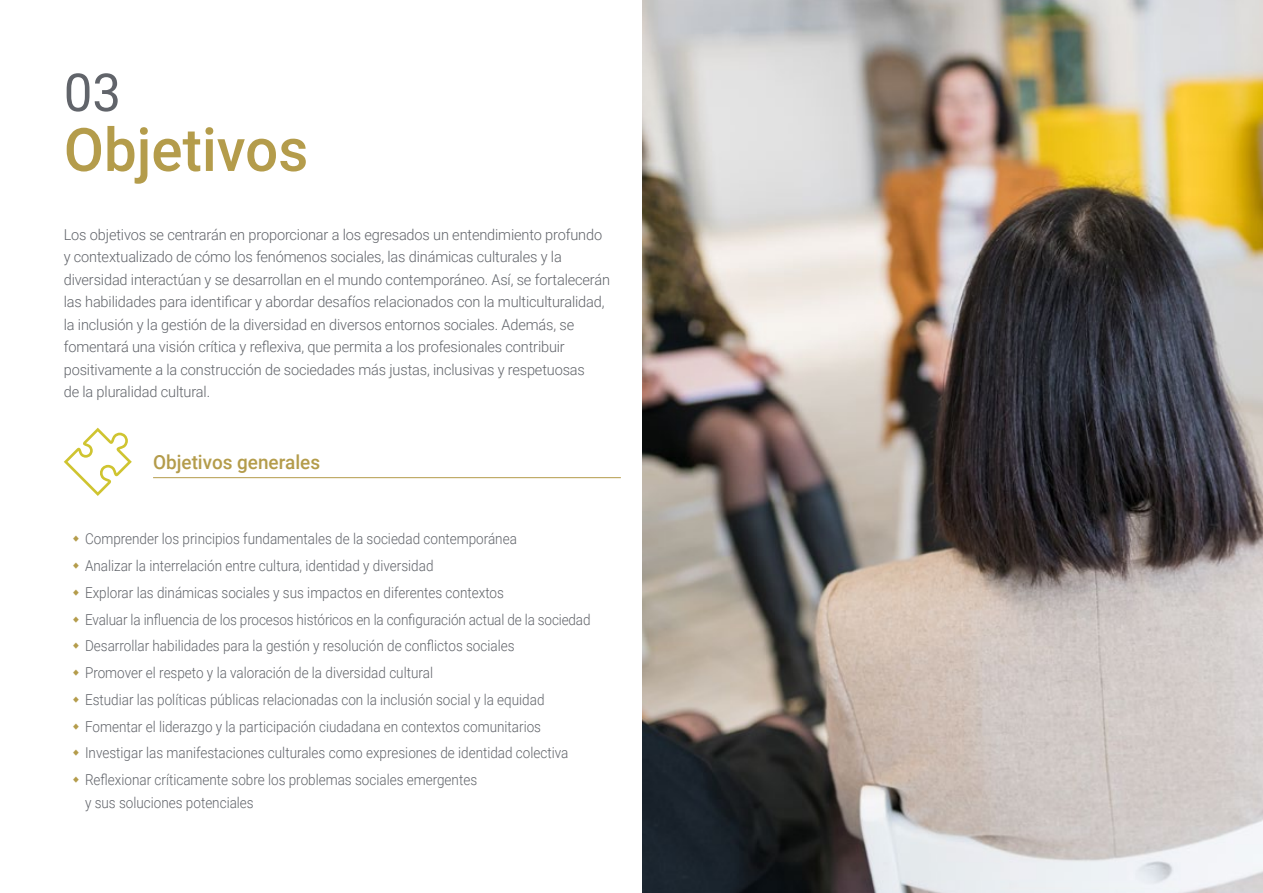
<style>
.page{position:relative;width:1263px;height:893px;background:#fff}
.page>*{position:absolute;margin:0;border:0;box-sizing:border-box;transform-origin:0 0}
.t1{font:500 60px "Roboto";color:#b49c4b}
.t2{font:52.5px "Roboto";color:#61646a}
.t3{font:500 19.5px "Roboto";color:#b49c4b}
.t4{font:300 15px/26.7px "Roboto";letter-spacing:-.01em;color:#61646a;scale:.9 1}
.t5{font:300 15px/22.5px "Roboto";letter-spacing:-.01em;color:#61646a}
</style>
<div class="page">
<img style="left:642px;top:0;width:621px;height:893px">
<hr style="left:153px;top:477px;width:468px;height:1px;background:#b49c4b">
<svg style="left:64px;top:428px;width:68px;height:68px"></svg>
<h2 class="t2" style="left:64px;top:56px;width:59px">03</h2>
<h1 class="t1" style="left:64px;top:108px;width:246px">Objetivos</h1>
<p class="t5" style="left:64px;top:222px;width:548px">Los objetivos se centrarán en proporcionar a los egresados un entendimiento profundo y contextualizado de cómo los fenómenos sociales, las dinámicas culturales y la diversidad interactúan y se desarrollan en el mundo contemporáneo. Así, se fortalecerán las habilidades para identificar y abordar desafíos relacionados con la multiculturalidad, la inclusión y la gestión de la diversidad en diversos entornos sociales. Además, se fomentará una visión crítica y reflexiva, que permita a los profesionales contribuir positivamente a la construcción de sociedades más justas, inclusivas y respetuosas<br>de la pluralidad cultural.</p>
<h3 class="t3" style="left:153px;top:449px;width:169px">Objetivos generales</h3>
<p class="t4" style="left:85px;top:525px;width:563px">Comprender los principios fundamentales de la sociedad contemporánea<br>Analizar la interrelación entre cultura, identidad y diversidad<br>Explorar las dinámicas sociales y sus impactos en diferentes contextos<br>Evaluar la influencia de los procesos históricos en la configuración actual de la sociedad Desarrollar habilidades para la gestión y resolución de conflictos sociales<br>Promover el respeto y la valoración de la diversidad cultural<br>Estudiar las políticas públicas relacionadas con la inclusión social y la equidad Fomentar el liderazgo y la participación ciudadana en contextos comunitarios Investigar las manifestaciones culturales como expresiones de identidad colectiva Reflexionar críticamente sobre los problemas sociales emergentes</p>
<p class="t4" style="left:85px;top:788px;width:189px">y sus soluciones potenciales</p>
</div>
